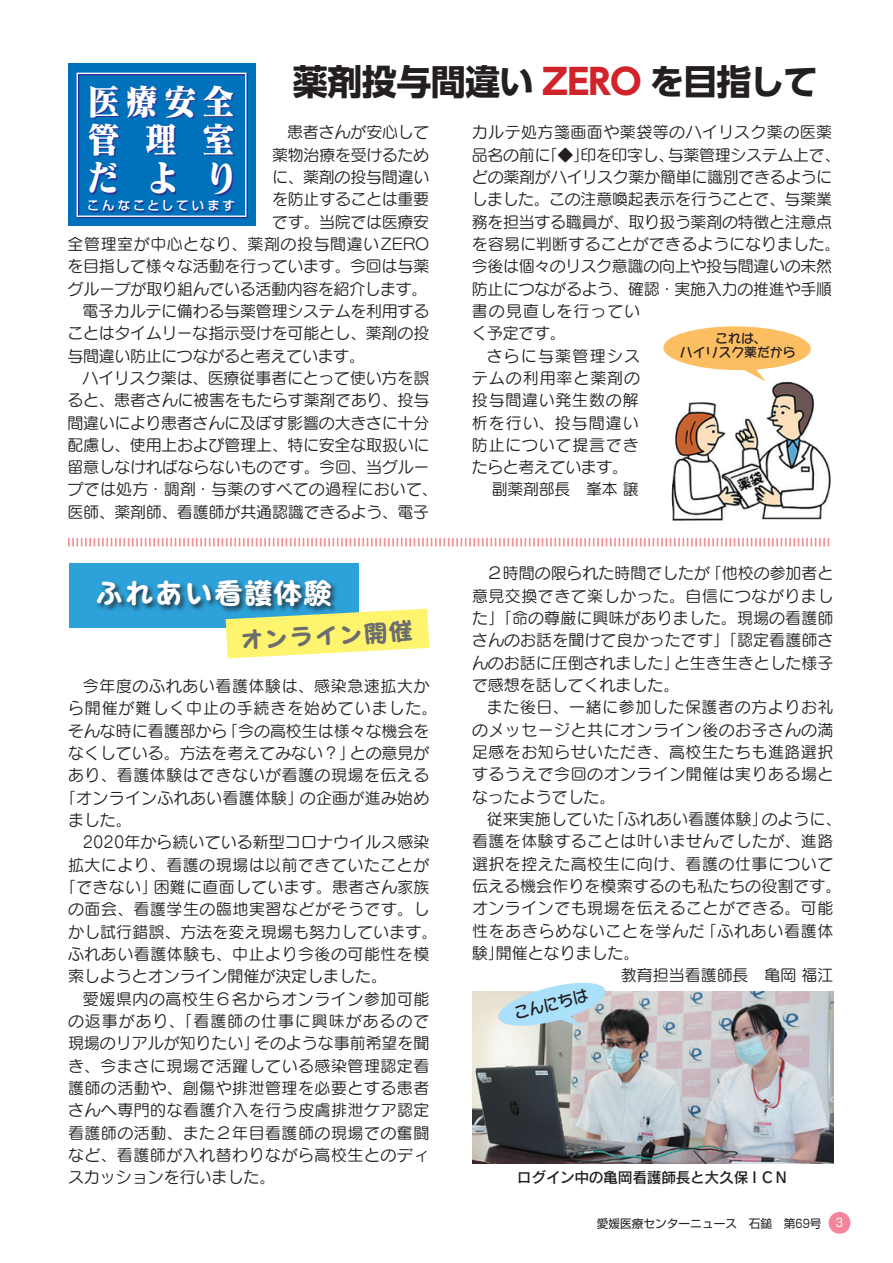
<style>
.page{position:relative;width:893px;height:1263px;background:#fff}
.page>*{position:absolute;margin:0;border:0;box-sizing:border-box;transform-origin:0 0}
.t1{font:36.3px/38.2px "Matisse Pro EB";letter-spacing:.75em;color:#fff;text-align:justify;scale:.9 1}
.t2{font:700 35.1px "UD Shin Go Pro";letter-spacing:-.025em;color:#231f20}
.t3{font:29.7px "Pop Joy Std B";color:#fff}
.t4{font:24.9px "Pop Joy Std B";color:#6c6d70}
.t5{font:15.9px/22.4px "Seurat Pro M";letter-spacing:.005em;color:#231f20;text-align:justify}
.t6{font:15.9px "Seurat Pro M";letter-spacing:.035em;color:#231f20}
.t7{font:15.9px "Seurat Pro M";letter-spacing:-.015em;color:#231f20}
.t8{font:15.9px "Seurat Pro M";letter-spacing:-.02em;color:#231f20}
.t9{font:15.9px "Seurat Pro M";letter-spacing:.06em;color:#231f20}
.t10{font:15.9px "Seurat Pro M";letter-spacing:.03em;color:#231f20}
.t11{font:15.9px "Seurat Pro M";letter-spacing:.045em;color:#231f20}
.t12{font:15.9px "Seurat Pro M";letter-spacing:.04em;color:#231f20}
.t13{font:15.9px "Seurat Pro M";letter-spacing:.05em;color:#231f20}
.t14{font:15.9px "Seurat Pro M";letter-spacing:.065em;color:#231f20}
.t15{font:15.9px "Seurat Pro M";letter-spacing:.055em;color:#231f20}
.t16{font:15.9px "Seurat Pro M";letter-spacing:-.025em;color:#231f20}
.t17{font:15.9px "Seurat Pro M";letter-spacing:.08em;color:#231f20}
.t18{font:15.9px "Seurat Capie Pro DB";color:#231f20;scale:.95 1}
.t19{font:14.85px "Rodin Pro DB";letter-spacing:-.025em;color:#231f20}
.t20{font:12.9px/13.8px "Seurat Capie Pro DB";color:#231f20;text-align:center}
.t21{font:500 12.45px "Shin Go Pro";letter-spacing:.225em;color:#fff}
.t22{font:11.7px "Shin Go Pro";color:#231f20}
.s1{color:#d1232a}
.s2{color:#fff}
</style>
<div class="page">
<img style="left:671px;top:381px;width:160px;height:140px">
<div style="left:829px;top:1212px;width:21px;height:22px;background:#f3869a;border-radius:50%"></div>
<svg style="left:515px;top:1163px;width:275px;height:1px"></svg>
<img style="left:472px;top:992px;width:361px;height:171px">
<div style="left:68px;top:64px;width:187px;height:162px;background:#0072bc"></div>
<div style="left:78px;top:74px;width:170px;height:144px;border:1px solid #2e3092"></div>
<div style="left:77px;top:73px;width:169px;height:144px;border:1px solid #fff"></div>
<div style="left:663px;top:326px;width:148px;height:44px;background:#fdbe62;border-radius:50%"></div>
<svg style="left:727px;top:368px;width:39px;height:14px"></svg>
<svg style="left:68px;top:538px;width:761px;height:8px"></svg>
<div style="left:69px;top:563px;width:290px;height:65px;background:#2ca1da"></div>
<svg style="left:226px;top:609px;width:203px;height:49px;background:#f5f183"></svg>
<div style="left:96px;top:578px;width:242px;height:35px;background:#231f20;opacity:.75"></div>
<svg style="left:496px;top:982px;width:112px;height:46px;background:#bddbe8"></svg>
<h2 class="t2" style="left:293px;top:53px;width:527px">薬剤投与間違い <span class="s1">ZERO</span> を目指して</h2>
<h1 class="t1" style="left:87px;top:81px;width:170px">医療安全管理室だより</h1>
<p class="t21" style="left:87px;top:195px;width:149px">こんなことしています</p>
<p class="t5" style="left:287px;top:121px;width:144px">患者さんが安心して</p>
<p class="t7" style="left:272px;top:144px;width:158px">薬物治療を受けるため</p>
<p class="t7" style="left:272px;top:167px;width:159px">に、薬剤の投与間違い</p>
<p class="t7" style="left:272px;top:189px;width:159px">を防止することは重要</p>
<p class="t5" style="left:272px;top:210px;width:159px">です。当院では医療安</p>
<p class="t6" style="left:68px;top:234px;width:363px">全管理室が中心となり、薬剤の投与間違いZERO</p>
<p class="t7" style="left:68px;top:256px;width:363px">を目指して様々な活動を行っています。今回は与薬</p>
<p class="t8" style="left:68px;top:278px;width:361px">グループが取り組んでいる活動内容を紹介します。</p>
<p class="t5" style="left:82px;top:299px;width:348px">電子カルテに備わる与薬管理システムを利用する</p>
<p class="t5" style="left:67px;top:322px;width:363px">ことはタイムリーな指示受けを可能とし、薬剤の投</p>
<p class="t8" style="left:68px;top:345px;width:299px">与間違い防止につながると考えています。</p>
<p class="t5" style="left:83px;top:366px;width:348px">ハイリスク薬は、医療従事者にとって使い方を誤</p>
<p class="t5" style="left:68px;top:388px;width:363px">ると、患者さんに被害をもたらす薬剤であり、投与</p>
<p class="t7" style="left:68px;top:412px;width:363px">間違いにより患者さんに及ぼす影響の大きさに十分</p>
<p class="t5" style="left:68px;top:433px;width:363px">配慮し、使用上および管理上、特に安全な取扱いに</p>
<p class="t5" style="left:68px;top:455px;width:363px">留意しなければならないものです。今回、当グルー</p>
<p class="t5" style="left:68px;top:478px;width:371px">プでは処方・調剤・与薬のすべての過程において、</p>
<p class="t5" style="left:67px;top:500px;width:363px">医師、薬剤師、看護師が共通認識できるよう、電子</p>
<p class="t10" style="left:472px;top:122px;width:362px">カルテ処方箋画面や薬袋等のハイリスク薬の医薬</p>
<p class="t8" style="left:472px;top:144px;width:370px">品名の前に「◆」印を印字し、与薬管理システム上で、</p>
<p class="t7" style="left:472px;top:167px;width:362px">どの薬剤がハイリスク薬か簡単に識別できるように</p>
<p class="t7" style="left:471px;top:189px;width:362px">しました。この注意喚起表示を行うことで、与薬業</p>
<p class="t7" style="left:472px;top:211px;width:362px">務を担当する職員が、取り扱う薬剤の特徴と注意点</p>
<p class="t5" style="left:472px;top:232px;width:370px">を容易に判断することができるようになりました。</p>
<p class="t7" style="left:472px;top:256px;width:362px">今後は個々のリスク意識の向上や投与間違いの未然</p>
<p class="t7" style="left:472px;top:278px;width:362px">防止につながるよう、確認・実施入力の推進や手順</p>
<p class="t9" style="left:472px;top:300px;width:170px">書の見直しを行ってい</p>
<p class="t5" style="left:472px;top:322px;width:96px">く予定です。</p>
<p class="t17" style="left:487px;top:345px;width:155px">さらに与薬管理シス</p>
<p class="t9" style="left:472px;top:367px;width:170px">テムの利用率と薬剤の</p>
<p class="t13" style="left:472px;top:390px;width:168px">投与間違い発生数の解</p>
<p class="t14" style="left:472px;top:412px;width:168px">析を行い、投与間違い</p>
<p class="t15" style="left:472px;top:434px;width:168px">防止について提言でき</p>
<p class="t16" style="left:472px;top:457px;width:158px">たらと考えています。</p>
<p class="t5" style="left:492px;top:478px;width:148px">副薬剤部長　峯本 譲</p>
<p class="t20" style="left:680px;top:331px;width:117px">これは、<br>ハイリスク薬だから</p>
<h3 class="t3" style="left:95px;top:574px;width:240px">ふれあい看護体験</h3>
<h3 class="t4" style="left:238px;top:624px;width:176px;rotate:-3deg">オンライン開催</h3>
<p class="t12" style="left:83px;top:676px;width:348px">今年度のふれあい看護体験は、感染急速拡大か</p>
<p class="t9" style="left:68px;top:698px;width:371px">ら開催が難しく中止の手続きを始めていました。</p>
<p class="t5" style="left:68px;top:719px;width:363px">そんな時に看護部から「今の高校生は様々な機会を</p>
<p class="t5" style="left:68px;top:741px;width:363px">なくしている。方法を考えてみない？」との意見が</p>
<p class="t6" style="left:68px;top:765px;width:363px">あり、看護体験はできないが看護の現場を伝える</p>
<p class="t5" style="left:60px;top:786px;width:371px">「オンラインふれあい看護体験」の企画が進み始め</p>
<p class="t5" style="left:68px;top:808px;width:97px">ました。　　</p>
<p class="t5" style="left:83px;top:831px;width:348px">2020年から続いている新型コロナウイルス感染</p>
<p class="t6" style="left:68px;top:854px;width:363px">拡大により、看護の現場は以前できていたことが</p>
<p class="t5" style="left:60px;top:875px;width:371px">「できない」困難に直面しています。患者さん家族</p>
<p class="t6" style="left:68px;top:899px;width:363px">の面会、看護学生の臨地実習などがそうです。し</p>
<p class="t5" style="left:68px;top:920px;width:371px">かし試行錯誤、方法を変え現場も努力しています。</p>
<p class="t6" style="left:68px;top:944px;width:363px">ふれあい看護体験も、中止より今後の可能性を模</p>
<p class="t5" style="left:68px;top:965px;width:320px">索しようとオンライン開催が決定しました。</p>
<p class="t6" style="left:83px;top:988px;width:348px">愛媛県内の高校生６名からオンライン参加可能</p>
<p class="t9" style="left:68px;top:1011px;width:363px">の返事があり、「看護師の仕事に興味があるので</p>
<p class="t5" style="left:68px;top:1032px;width:363px">現場のリアルが知りたい」そのような事前希望を聞</p>
<p class="t6" style="left:68px;top:1055px;width:363px">き、今まさに現場で活躍している感染管理認定看</p>
<p class="t6" style="left:68px;top:1078px;width:363px">護師の活動や、創傷や排泄管理を必要とする患者</p>
<p class="t10" style="left:68px;top:1100px;width:363px">さんへ専門的な看護介入を行う皮膚排泄ケア認定</p>
<p class="t6" style="left:68px;top:1122px;width:363px">看護師の活動、また２年目看護師の現場での奮闘</p>
<p class="t6" style="left:68px;top:1144px;width:363px">など、看護師が入れ替わりながら高校生とのディ</p>
<p class="t5" style="left:68px;top:1166px;width:209px">スカッションを行いました。</p>
<p class="t5" style="left:472px;top:562px;width:363px;text-indent:15px">２時間の限られた時間でしたが「他校の参加者と意見交換できて楽しかった。自信につながりました」「命の尊厳に興味がありました。現場の看護師さんのお話を聞けて良かったです」「認定看護師さんのお話に圧倒されました」と生き生きとした様子で感想を話してくれました。</p>
<p class="t5" style="left:472px;top:696px;width:363px;text-indent:15px">また後日、一緒に参加した保護者の方よりお礼のメッセージと共にオンライン後のお子さんの満足感をお知らせいただき、高校生たちも進路選択するうえで今回のオンライン開催は実りある場となったようでした。</p>
<p class="t5" style="left:487px;top:807px;width:356px">従来実施していた「ふれあい看護体験」のように、</p>
<p class="t6" style="left:472px;top:831px;width:363px">看護を体験することは叶いませんでしたが、進路</p>
<p class="t6" style="left:472px;top:853px;width:363px">選択を控えた高校生に向け、看護の仕事について</p>
<p class="t5" style="left:472px;top:874px;width:371px">伝える機会作りを模索するのも私たちの役割です。</p>
<p class="t6" style="left:472px;top:898px;width:363px">オンラインでも現場を伝えることができる。可能</p>
<p class="t11" style="left:472px;top:920px;width:363px">性をあきらめないことを学んだ「ふれあい看護体</p>
<p class="t5" style="left:472px;top:941px;width:169px">験」開催となりました。</p>
<p class="t5" style="left:621px;top:964px;width:214px">教育担当看護師長　亀岡 福江</p>
<p class="t18" style="left:512px;top:1003px;width:81px;rotate:-14deg">こんにちは</p>
<p class="t19" style="left:517px;top:1168px;width:273px">ログイン中の亀岡看護師長と大久保ＩＣＮ</p>
<p class="t22" style="left:597px;top:1214px;width:248px">愛媛医療センターニュース　石鎚　第69号 <span class="s2">3</span></p>
</div>
